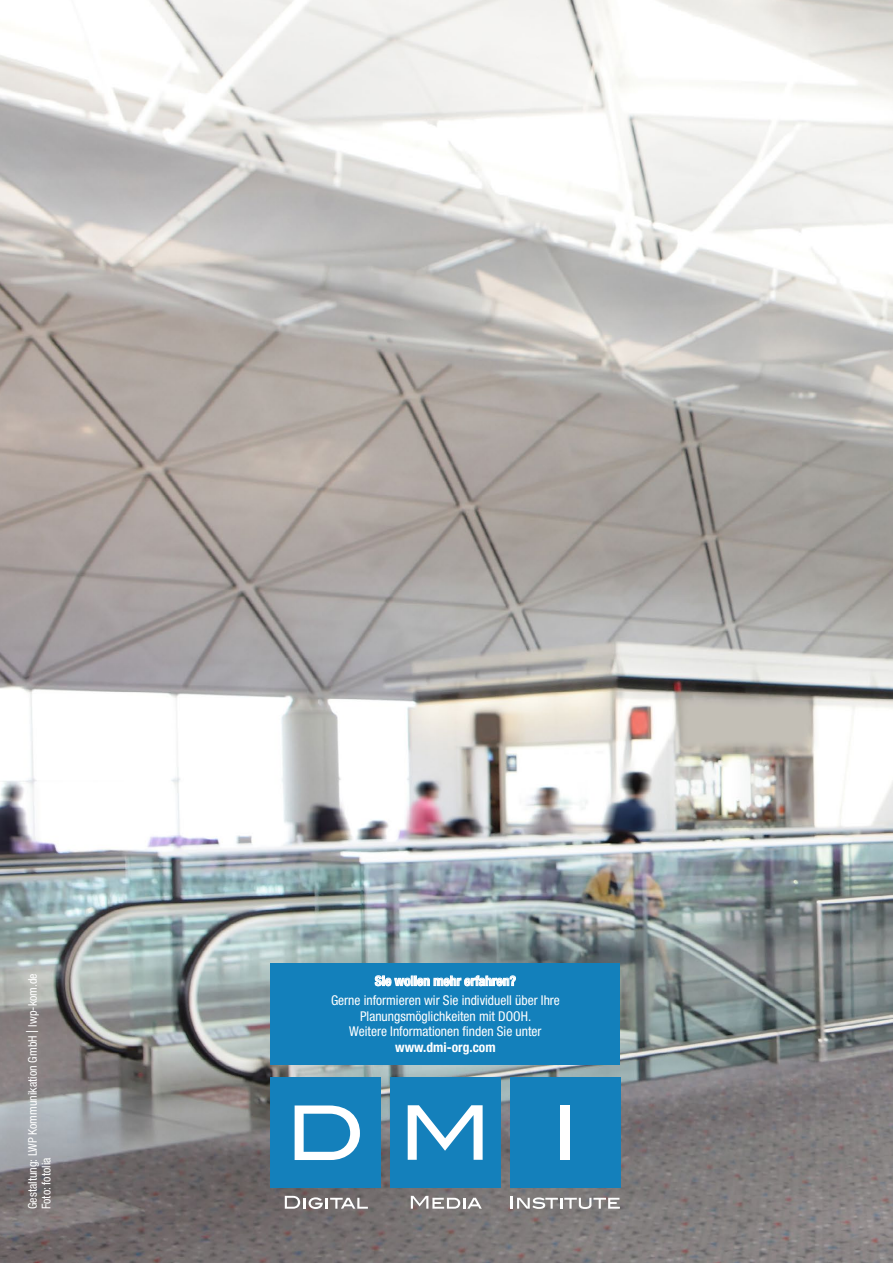
<style>
.page{position:relative;width:893px;height:1263px;background:#fff}
.page>*{position:absolute;margin:0;border:0;box-sizing:border-box;transform-origin:0 0}
.t1{font:condensed 13.5px/15.5px "Helvetica Neue LT Std";color:#fff;text-align:center}
.t2{font:700 condensed 13.5px "Helvetica Neue LT Std";color:#fff}
.t3{font:condensed 12px/13.8px "Helvetica Neue LT Std";color:#fff}
.s1{font-family:"Adobe Garamond Pro";font-weight:600;font-stretch:normal}
</style>
<div class="page">
<img style="left:0;top:0;width:893px;height:1262px">
<div style="left:510px;top:1077px;width:110px;height:111px;background:#1480bb"></div>
<div style="left:390px;top:1077px;width:111px;height:111px;background:#1480bb"></div>
<div style="left:270px;top:1077px;width:111px;height:111px;background:#1480bb"></div>
<svg style="left:295px;top:1105px;width:65px;height:55px"></svg>
<svg style="left:408px;top:1105px;width:75px;height:55px"></svg>
<div style="left:560px;top:1105px;width:9px;height:55px;background:#fff"></div>
<svg style="left:285px;top:1196px;width:83px;height:13px"></svg>
<svg style="left:411px;top:1196px;width:71px;height:13px"></svg>
<svg style="left:511px;top:1196px;width:109px;height:13px"></svg>
<div style="left:270px;top:963px;width:350px;height:102px;background:#1380bb"></div>
<svg style="left:374px;top:975px;width:142px;height:11px"></svg>
<p class="t3" style="left:26px;top:1209px;width:237px;rotate:-90deg">Gestaltung: LWP Kommunikation GmbH <span class="s1">|</span> lwp-kom.de<br>Foto: fotolia</p>
<p class="t2" style="left:375px;top:972px;width:143px">Sie wollen mehr erfahren?</p>
<p class="t1" style="left:331px;top:993px;width:230px">Gerne informieren wir Sie individuell über Ihre<br>Planungsmöglichkeiten mit DOOH.<br>Weitere Informationen finden Sie unter</p>
<p class="t2" style="left:395px;top:1039px;width:102px">www.dmi-org.com</p>
</div>
